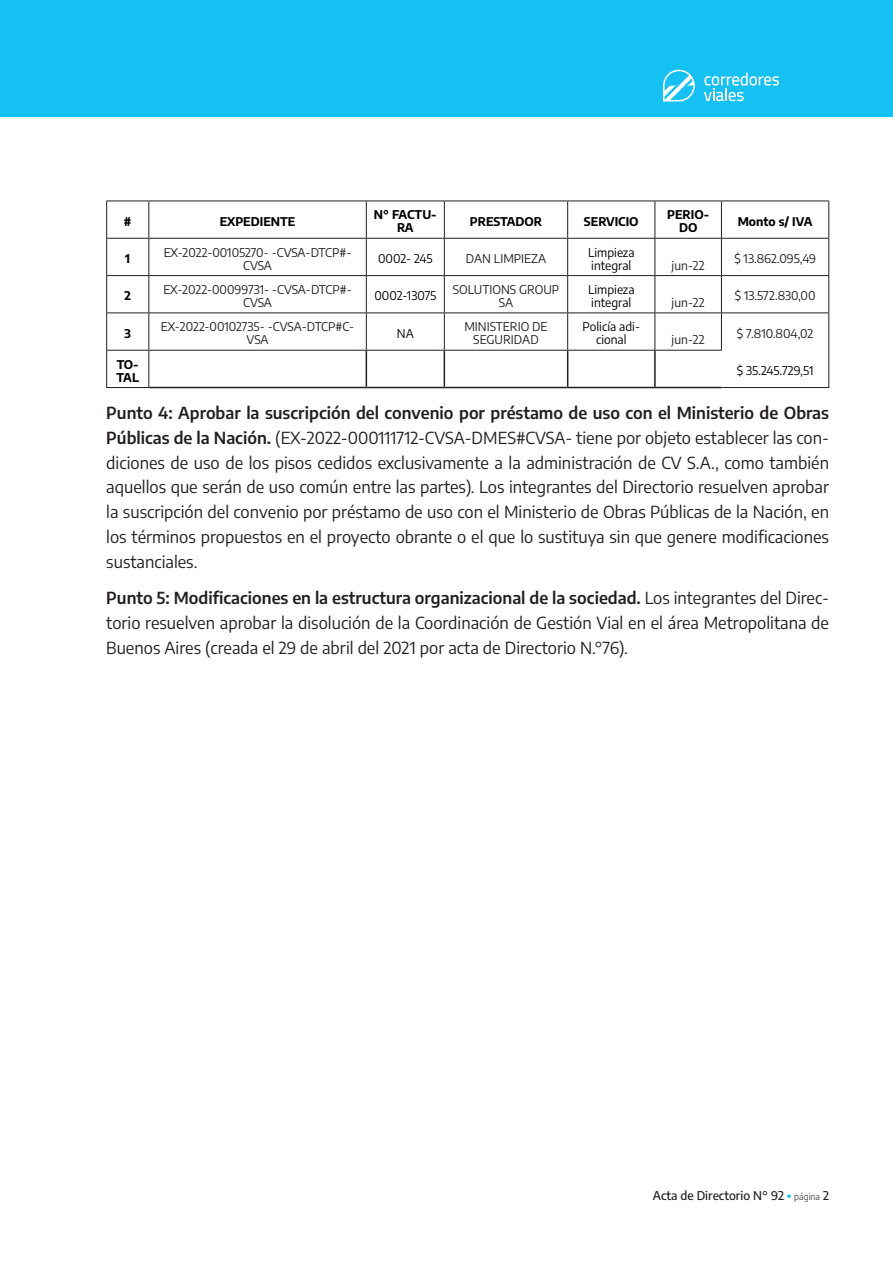
<style>
.page{position:relative;width:893px;height:1263px;background:#fff}
.page>*{position:absolute;margin:0;border:0;box-sizing:border-box;transform-origin:0 0}
.t1{font:16.5px/24.8px "Encode Sans";color:#231f20;text-align:justify}
.t2{font:12px/12.9px "Encode Sans";color:#231f20;text-align:center}
.t3{font:12px/12.9px "Encode Sans";color:#000}
.t4{font:700 12px/12.9px "Encode Sans";color:#000;text-align:center}
.t5{font:12px "Encode Sans";color:#201f1e}
.t6{font:500 12px "Encode Sans";color:#231f20}
.s1{font-weight:600}
.s2{font-weight:900;font-size:13.5px;color:#15c0f2}
.s3{font-weight:300;font-size:9px}
</style>
<div class="page">
<div style="left:0;top:0;width:893px;height:117px;background:#15c0f2"></div>
<svg style="left:704px;top:73px;width:75px;height:28px"></svg>
<svg style="left:663px;top:70px;width:32px;height:31px"></svg>
<svg style="left:107px;top:202px;width:721px;height:185px"></svg>
<hr style="left:366px;top:351px;width:1px;height:36px;background:#231f20">
<hr style="left:444px;top:351px;width:1px;height:36px;background:#231f20">
<hr style="left:567px;top:351px;width:1px;height:36px;background:#231f20">
<hr style="left:654px;top:351px;width:2px;height:36px;background:#231f20">
<hr style="left:149px;top:387px;width:217px;height:1px;background:#231f20">
<hr style="left:366px;top:387px;width:78px;height:1px;background:#231f20">
<hr style="left:444px;top:387px;width:124px;height:1px;background:#231f20">
<hr style="left:568px;top:387px;width:87px;height:1px;background:#231f20">
<hr style="left:655px;top:387px;width:66px;height:1px;background:#231f20">
<hr style="left:106px;top:201px;width:1px;height:37px;background:#231f20">
<hr style="left:106px;top:201px;width:43px;height:1px;background:#231f20">
<hr style="left:149px;top:201px;width:217px;height:1px;background:#231f20">
<hr style="left:366px;top:201px;width:78px;height:1px;background:#231f20">
<hr style="left:444px;top:201px;width:124px;height:1px;background:#231f20">
<hr style="left:568px;top:201px;width:87px;height:1px;background:#231f20">
<hr style="left:655px;top:201px;width:66px;height:1px;background:#231f20">
<hr style="left:721px;top:201px;width:108px;height:1px;background:#231f20">
<hr style="left:106px;top:239px;width:1px;height:36px;background:#231f20">
<hr style="left:106px;top:276px;width:1px;height:36px;background:#231f20">
<hr style="left:106px;top:313px;width:1px;height:37px;background:#231f20">
<hr style="left:106px;top:351px;width:1px;height:36px;background:#231f20">
<hr style="left:148px;top:201px;width:1px;height:37px;background:#231f20">
<hr style="left:366px;top:201px;width:1px;height:37px;background:#231f20">
<hr style="left:444px;top:201px;width:1px;height:37px;background:#231f20">
<hr style="left:567px;top:201px;width:1px;height:37px;background:#231f20">
<hr style="left:654px;top:201px;width:1px;height:37px;background:#231f20">
<hr style="left:721px;top:201px;width:1px;height:37px;background:#231f20">
<hr style="left:828px;top:201px;width:1px;height:37px;background:#231f20">
<hr style="left:148px;top:239px;width:1px;height:36px;background:#231f20">
<hr style="left:366px;top:239px;width:1px;height:36px;background:#231f20">
<hr style="left:444px;top:239px;width:1px;height:36px;background:#231f20">
<hr style="left:567px;top:239px;width:1px;height:36px;background:#231f20">
<hr style="left:654px;top:239px;width:1px;height:36px;background:#231f20">
<hr style="left:721px;top:239px;width:1px;height:36px;background:#231f20">
<hr style="left:828px;top:239px;width:1px;height:36px;background:#231f20">
<hr style="left:148px;top:276px;width:1px;height:36px;background:#231f20">
<hr style="left:366px;top:276px;width:1px;height:36px;background:#231f20">
<hr style="left:444px;top:276px;width:1px;height:36px;background:#231f20">
<hr style="left:567px;top:276px;width:1px;height:36px;background:#231f20">
<hr style="left:654px;top:276px;width:1px;height:36px;background:#231f20">
<hr style="left:721px;top:276px;width:1px;height:36px;background:#231f20">
<hr style="left:828px;top:276px;width:1px;height:36px;background:#231f20">
<hr style="left:148px;top:313px;width:1px;height:37px;background:#231f20">
<hr style="left:366px;top:313px;width:1px;height:37px;background:#231f20">
<hr style="left:444px;top:313px;width:1px;height:37px;background:#231f20">
<hr style="left:567px;top:313px;width:1px;height:37px;background:#231f20">
<hr style="left:654px;top:313px;width:1px;height:37px;background:#231f20">
<hr style="left:721px;top:313px;width:1px;height:37px;background:#231f20">
<hr style="left:828px;top:313px;width:1px;height:37px;background:#231f20">
<hr style="left:148px;top:351px;width:1px;height:36px;background:#231f20">
<hr style="left:106px;top:238px;width:43px;height:1px;background:#231f20">
<hr style="left:149px;top:238px;width:217px;height:1px;background:#231f20">
<hr style="left:366px;top:238px;width:78px;height:1px;background:#231f20">
<hr style="left:444px;top:238px;width:124px;height:1px;background:#231f20">
<hr style="left:568px;top:238px;width:87px;height:1px;background:#231f20">
<hr style="left:655px;top:238px;width:66px;height:1px;background:#231f20">
<hr style="left:721px;top:238px;width:108px;height:1px;background:#231f20">
<hr style="left:106px;top:275px;width:43px;height:1px;background:#231f20">
<hr style="left:149px;top:275px;width:217px;height:1px;background:#231f20">
<hr style="left:366px;top:275px;width:78px;height:1px;background:#231f20">
<hr style="left:444px;top:275px;width:124px;height:1px;background:#231f20">
<hr style="left:568px;top:275px;width:87px;height:1px;background:#231f20">
<hr style="left:655px;top:275px;width:66px;height:1px;background:#231f20">
<hr style="left:721px;top:275px;width:108px;height:1px;background:#231f20">
<hr style="left:106px;top:312px;width:43px;height:1px;background:#231f20">
<hr style="left:149px;top:312px;width:217px;height:1px;background:#231f20">
<hr style="left:366px;top:312px;width:78px;height:1px;background:#231f20">
<hr style="left:444px;top:312px;width:124px;height:1px;background:#231f20">
<hr style="left:568px;top:312px;width:87px;height:1px;background:#231f20">
<hr style="left:655px;top:312px;width:66px;height:1px;background:#231f20">
<hr style="left:721px;top:312px;width:108px;height:1px;background:#231f20">
<hr style="left:106px;top:350px;width:43px;height:1px;background:#231f20">
<hr style="left:149px;top:350px;width:217px;height:1px;background:#231f20">
<hr style="left:366px;top:350px;width:78px;height:1px;background:#231f20">
<hr style="left:444px;top:350px;width:124px;height:1px;background:#231f20">
<hr style="left:568px;top:350px;width:87px;height:1px;background:#231f20">
<hr style="left:655px;top:350px;width:67px;height:1px;background:#231f20">
<hr style="left:106px;top:387px;width:43px;height:1px;background:#231f20">
<hr style="left:721px;top:387px;width:108px;height:1px;background:#231f20">
<hr style="left:828px;top:350px;width:1px;height:37px;background:#231f20">
<p class="t4" style="left:124px;top:214px;width:9px">#</p>
<p class="t4" style="left:220px;top:214px;width:77px">EXPEDIENTE</p>
<p class="t4" style="left:374px;top:208px;width:64px">N° FACTU-<br>RA</p>
<p class="t4" style="left:470px;top:214px;width:74px">PRESTADOR</p>
<p class="t4" style="left:584px;top:214px;width:56px">SERVICIO</p>
<p class="t4" style="left:667px;top:208px;width:44px">PERIO-<br>DO</p>
<p class="t4" style="left:738px;top:214px;width:76px">Monto s/ IVA</p>
<p class="t4" style="left:125px;top:252px;width:6px">1</p>
<p class="t2" style="left:164px;top:245px;width:189px">EX-2022-00105270- -CVSA-DTCP#-<br>CVSA</p>
<p class="t3" style="left:378px;top:252px;width:56px">0002- 245</p>
<p class="t2" style="left:466px;top:252px;width:82px">DAN LIMPIEZA</p>
<p class="t3" style="left:588px;top:245px;width:48px">Limpieza integral</p>
<p class="t5" style="left:734px;top:250px;width:83px">$ 13.862.095,49</p>
<p class="t2" style="left:672px;top:258px;width:35px">jun-22</p>
<p class="t4" style="left:125px;top:289px;width:8px">2</p>
<p class="t2" style="left:163px;top:282px;width:190px">EX-2022-00099731- -CVSA-DTCP#-<br>CVSA</p>
<p class="t3" style="left:374px;top:289px;width:63px">0002-13075</p>
<p class="t2" style="left:453px;top:282px;width:108px">SOLUTIONS GROUP<br>SA</p>
<p class="t3" style="left:588px;top:282px;width:48px">Limpieza integral</p>
<p class="t4" style="left:124px;top:326px;width:8px">3</p>
<p class="t2" style="left:161px;top:320px;width:195px">EX-2022-00102735- -CVSA-DTCP#C-<br>VSA</p>
<p class="t3" style="left:397px;top:326px;width:18px">NA</p>
<p class="t2" style="left:464px;top:320px;width:85px">MINISTERIO DE<br>SEGURIDAD</p>
<p class="t3" style="left:583px;top:320px;width:59px;text-align:center">Policía adi&shy;cional</p>
<p class="t2" style="left:672px;top:295px;width:35px">jun-22</p>
<p class="t2" style="left:672px;top:333px;width:35px">jun-22</p>
<p class="t5" style="left:735px;top:288px;width:82px">$ 13.572.830,00</p>
<p class="t5" style="left:737px;top:325px;width:78px">$ 7.810.804,02</p>
<p class="t4" style="left:117px;top:357px;width:24px;text-align:left">TO-<br>TAL</p>
<p class="t3" style="left:737px;top:364px;width:78px">$ 35.245.729,51</p>
<p class="t1" style="left:106px;top:400px;width:724px"><span class="s1">Punto 4: Aprobar la suscripción del convenio por préstamo de uso con el Ministerio de Obras Públicas de la Nación.</span> (EX-2022-000111712-CVSA-DMES#CVSA- tiene por objeto establecer las con&shy;diciones de uso de los pisos cedidos exclusivamente a la administración de CV S.A., como también aquellos que serán de uso común entre las partes). Los integrantes del Directorio resuelven aprobar la suscripción del convenio por préstamo de uso con el Ministerio de Obras Públicas de la Nación, en los términos propuestos en el proyecto obrante o el que lo sustituya sin que genere modificaciones sustanciales.</p>
<p class="t1" style="left:106px;top:585px;width:724px"><span class="s1">Punto 5: Modificaciones en la estructura organizacional de la sociedad.</span> Los integrantes del Direc&shy;torio resuelven aprobar la disolución de la Coordinación de Gestión Vial en el área Metropolitana de Buenos Aires (creada el 29 de abril del 2021 por acta de Directorio N.°76).</p>
<p class="t6" style="left:653px;top:1187px;width:178px">Acta de Directorio N° 92 <span class="s2">·</span> <span class="s3">página</span> 2</p>
</div>
